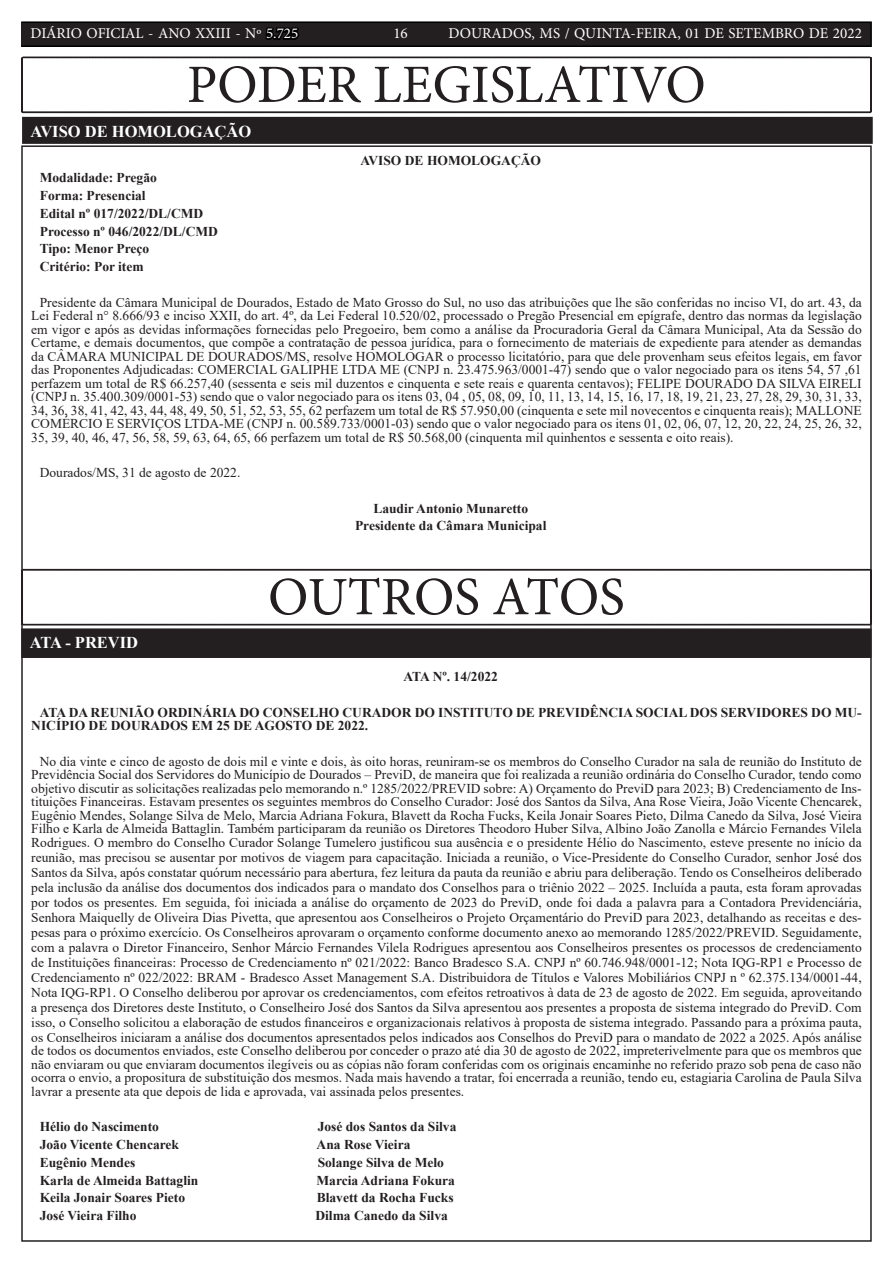
<style>
.page{position:relative;width:893px;height:1263px;background:#fff}
.page>*{position:absolute;margin:0;border:0;box-sizing:border-box;transform-origin:0 0}
.t1{font:54px "Minion Pro";color:#231f20}
.TEXTO{font:700 16.5px "Times New Roman";color:#fff}
.t2{font:15px "Minion Pro";color:#fff}
.TEXTO-2{font:13.5px/13.5px "Times New Roman";color:#231f20;text-align:justify}
.TEXTO-3{font:700 13.5px/13.5px "Times New Roman";color:#231f20}
.s1{color:#000}
</style>
<div class="page">
<div style="left:21px;top:22px;width:850px;height:24px;background:#231f20"></div>
<div style="left:21px;top:21px;width:851px;height:26px;border:2px solid #000"></div>
<div style="left:24px;top:119px;width:847px;height:23px;background:#231f20"></div>
<div style="left:22px;top:117px;width:851px;height:27px;border:4px solid #231f20"></div>
<div style="left:23px;top:630px;width:846px;height:26px;background:#231f20"></div>
<div style="left:21px;top:628px;width:850px;height:30px;border:4px solid #231f20"></div>
<svg style="left:21px;top:56px;width:851px;height:57px"></svg>
<svg style="left:21px;top:569px;width:851px;height:57px"></svg>
<p class="t2" style="left:31px;top:24px;width:269px">DIÁRIO OFICIAL - ANO XXIII - Nº <span class="s1">5.725</span></p>
<p class="t2" style="left:393px;top:24px;width:16px">16</p>
<p class="t2" style="left:449px;top:24px;width:415px">DOURADOS, MS / QUINTA-FEIRA, 01 DE SETEMBRO DE 2022</p>
<p class="t1" style="left:187px;top:49px;width:520px">PODER LEGISLATIVO</p>
<p class="TEXTO" style="left:31px;top:119px;width:222px">AVISO DE HOMOLOGAÇÃO</p>
<p class="TEXTO-3" style="left:360px;top:153px;width:182px">AVISO DE HOMOLOGAÇÃO</p>
<p class="TEXTO-3" style="left:40px;top:171px;width:119px">Modalidade: Pregão</p>
<p class="TEXTO-3" style="left:40px;top:188px;width:107px">Forma: Presencial</p>
<p class="TEXTO-3" style="left:40px;top:206px;width:165px">Edital nº 017/2022/DL/CMD</p>
<p class="TEXTO-3" style="left:40px;top:224px;width:180px">Processo nº 046/2022/DL/CMD</p>
<p class="TEXTO-3" style="left:40px;top:242px;width:111px">Tipo: Menor Preço</p>
<p class="TEXTO-3" style="left:40px;top:259px;width:105px">Critério: Por item</p>
<p class="TEXTO-2" style="left:31px;top:295px;width:832px;text-indent:9px">Presidente da Câmara Municipal de Dourados, Estado de Mato Grosso do Sul, no uso das atribuições que lhe são conferidas no inciso VI, do art. 43, da Lei Federal n° 8.666/93 e inciso XXII, do art. 4º, da Lei Federal 10.520/02, processado o Pregão Presencial em epígrafe, dentro das normas da legislação em vigor e após as devidas informações fornecidas pelo Pregoeiro, bem como a análise da Procuradoria Geral da Câmara Municipal, Ata da Sessão do Certame, e demais documentos, que compõe a contratação de pessoa jurídica, para o fornecimento de materiais de expediente para atender as demandas da CÂMARA MUNICIPAL DE DOURADOS/MS, resolve HOMOLOGAR o processo licitatório, para que dele provenham seus efeitos legais, em favor das Proponentes Adjudicadas: COMERCIAL GALIPHE LTDA ME (CNPJ n. 23.475.963/0001-47) sendo que o valor negociado para os itens 54, 57 ,61 perfazem um total de R$ 66.257,40 (sessenta e seis mil duzentos e cinquenta e sete reais e quarenta centavos); FELIPE DOURADO DA SILVA EIRELI (CNPJ n. 35.400.309/0001-53) sendo que o valor negociado para os itens 03, 04 , 05, 08, 09, 10, 11, 13, 14, 15, 16, 17, 18, 19, 21, 23, 27, 28, 29, 30, 31, 33, 34, 36, 38, 41, 42, 43, 44, 48, 49, 50, 51, 52, 53, 55, 62 perfazem um total de R$ 57.950,00 (cinquenta e sete mil novecentos e cinquenta reais); MALLONE COMÉRCIO E SERVIÇOS LTDA-ME (CNPJ n. 00.589.733/0001-03) sendo que o valor negociado para os itens 01, 02, 06, 07, 12, 20, 22, 24, 25, 26, 32, 35, 39, 40, 46, 47, 56, 58, 59, 63, 64, 65, 66 perfazem um total de R$ 50.568,00 (cinquenta mil quinhentos e sessenta e oito reais).</p>
<p class="TEXTO-2" style="left:40px;top:465px;width:202px">Dourados/MS, 31 de agosto de 2022.</p>
<p class="TEXTO-3" style="left:373px;top:501px;width:156px">Laudir Antonio Munaretto</p>
<p class="TEXTO-3" style="left:355px;top:519px;width:193px">Presidente da Câmara Municipal</p>
<p class="TEXTO" style="left:30px;top:631px;width:110px">ATA - PREVID</p>
<p class="t1" style="left:268px;top:561px;width:358px">OUTROS ATOS</p>
<p class="TEXTO-3" style="left:404px;top:669px;width:96px">ATA Nº. 14/2022</p>
<p class="TEXTO-3" style="left:31px;top:705px;width:832px;text-indent:9px">ATA DA REUNIÃO ORDINÁRIA DO CONSELHO CURADOR DO INSTITUTO DE PREVIDÊNCIA SOCIAL DOS SERVIDORES DO MU-<br>NICÍPIO DE DOURADOS EM 25 DE AGOSTO DE 2022.</p>
<p class="TEXTO-2" style="left:31px;top:754px;width:832px;text-indent:9px">No dia vinte e cinco de agosto de dois mil e vinte e dois, às oito horas, reuniram-se os membros do Conselho Curador na sala de reunião do Instituto de Previdência Social dos Servidores do Município de Dourados – PreviD, de maneira que foi realizada a reunião ordinária do Conselho Curador, tendo como objetivo discutir as solicitações realizadas pelo memorando n.º 1285/2022/PREVID sobre: A) Orçamento do PreviD para 2023; B) Credenciamento de Ins&shy;tituições Financeiras. Estavam presentes os seguintes membros do Conselho Curador: José dos Santos da Silva, Ana Rose Vieira, João Vicente Chencarek, Eugênio Mendes, Solange Silva de Melo, Marcia Adriana Fokura, Blavett da Rocha Fucks, Keila Jonair Soares Pieto, Dilma Canedo da Silva, José Vieira Filho e Karla de Almeida Battaglin. Também participaram da reunião os Diretores Theodoro Huber Silva, Albino João Zanolla e Márcio Fernandes Vilela Rodrigues. O membro do Conselho Curador Solange Tumelero justificou sua ausência e o presidente Hélio do Nascimento, esteve presente no início da</p>
<p class="TEXTO-2" style="left:31px;top:849px;width:832px;line-height:15px">reunião, mas precisou se ausentar por motivos de viagem para capacitação. Iniciada a reunião, o Vice-Presidente do Conselho Curador, senhor José dos Santos da Silva, após constatar quórum necessário para abertura, fez leitura da pauta da reunião e abriu para deliberação. Tendo os Conselheiros deliberado pela inclusão da análise dos documentos dos indicados para o mandato dos Conselhos para o triênio 2022 – 2025. Incluída a pauta, esta foram aprovadas por todos os presentes. Em seguida, foi iniciada a análise do orçamento de 2023 do PreviD, onde foi dada a palavra para a Contadora Previdenciária, Senhora Maiquelly de Oliveira Dias Pivetta, que apresentou aos Conselheiros o Projeto Orçamentário do PreviD para 2023, detalhando as receitas e des&shy;pesas para o próximo exercício. Os Conselheiros aprovaram o orçamento conforme documento anexo ao memorando 1285/2022/PREVID. Seguidamente, com a palavra o Diretor Financeiro, Senhor Márcio Fernandes Vilela Rodrigues apresentou aos Conselheiros presentes os processos de credenciamento de Instituições financeiras: Processo de Credenciamento nº 021/2022: Banco Bradesco S.A. CNPJ nº 60.746.948/0001-12; Nota IQG-RP1 e Processo de Credenciamento nº 022/2022: BRAM - Bradesco Asset Management S.A. Distribuidora de Títulos e Valores Mobiliários CNPJ n º 62.375.134/0001-44, Nota IQG-RP1. O Conselho deliberou por aprovar os credenciamentos, com efeitos retroativos à data de 23 de agosto de 2022. Em seguida, aproveitando a presença dos Diretores deste Instituto, o Conselheiro José dos Santos da Silva apresentou aos presentes a proposta de sistema integrado do PreviD. Com isso, o Conselho solicitou a elaboração de estudos financeiros e organizacionais relativos à proposta de sistema integrado. Passando para a próxima pauta, os Conselheiros iniciaram a análise dos documentos apresentados pelos indicados aos Conselhos do PreviD para o mandato de 2022 a 2025. Após análise</p>
<p class="TEXTO-2" style="left:31px;top:1043px;width:832px">de todos os documentos enviados, este Conselho deliberou por conceder o prazo até dia 30 de agosto de 2022, impreterivelmente para que os membros que não enviaram ou que enviaram documentos ilegíveis ou as cópias não foram conferidas com os originais encaminhe no referido prazo sob pena de caso não ocorra o envio, a propositura de substituição dos mesmos. Nada mais havendo a tratar, foi encerrada a reunião, tendo eu, estagiaria Carolina de Paula Silva lavrar a presente ata que depois de lida e aprovada, vai assinada pelos presentes.</p>
<p class="TEXTO-3" style="left:40px;top:1119px;width:121px">Hélio do Nascimento</p>
<p class="TEXTO-3" style="left:318px;top:1119px;width:140px">José dos Santos da Silva</p>
<p class="TEXTO-3" style="left:40px;top:1137px;width:141px">João Vicente Chencarek</p>
<p class="TEXTO-3" style="left:317px;top:1137px;width:95px">Ana Rose Vieira</p>
<p class="TEXTO-3" style="left:40px;top:1155px;width:97px">Eugênio Mendes</p>
<p class="TEXTO-3" style="left:318px;top:1155px;width:128px">Solange Silva de Melo</p>
<p class="TEXTO-3" style="left:40px;top:1173px;width:160px">Karla de Almeida Battaglin</p>
<p class="TEXTO-3" style="left:317px;top:1173px;width:140px">Marcia Adriana Fokura</p>
<p class="TEXTO-3" style="left:40px;top:1190px;width:147px">Keila Jonair Soares Pieto</p>
<p class="TEXTO-3" style="left:317px;top:1190px;width:138px">Blavett da Rocha Fucks</p>
<p class="TEXTO-3" style="left:40px;top:1208px;width:98px">José Vieira Filho</p>
<p class="TEXTO-3" style="left:315px;top:1208px;width:134px">Dilma Canedo da Silva</p>
</div>
